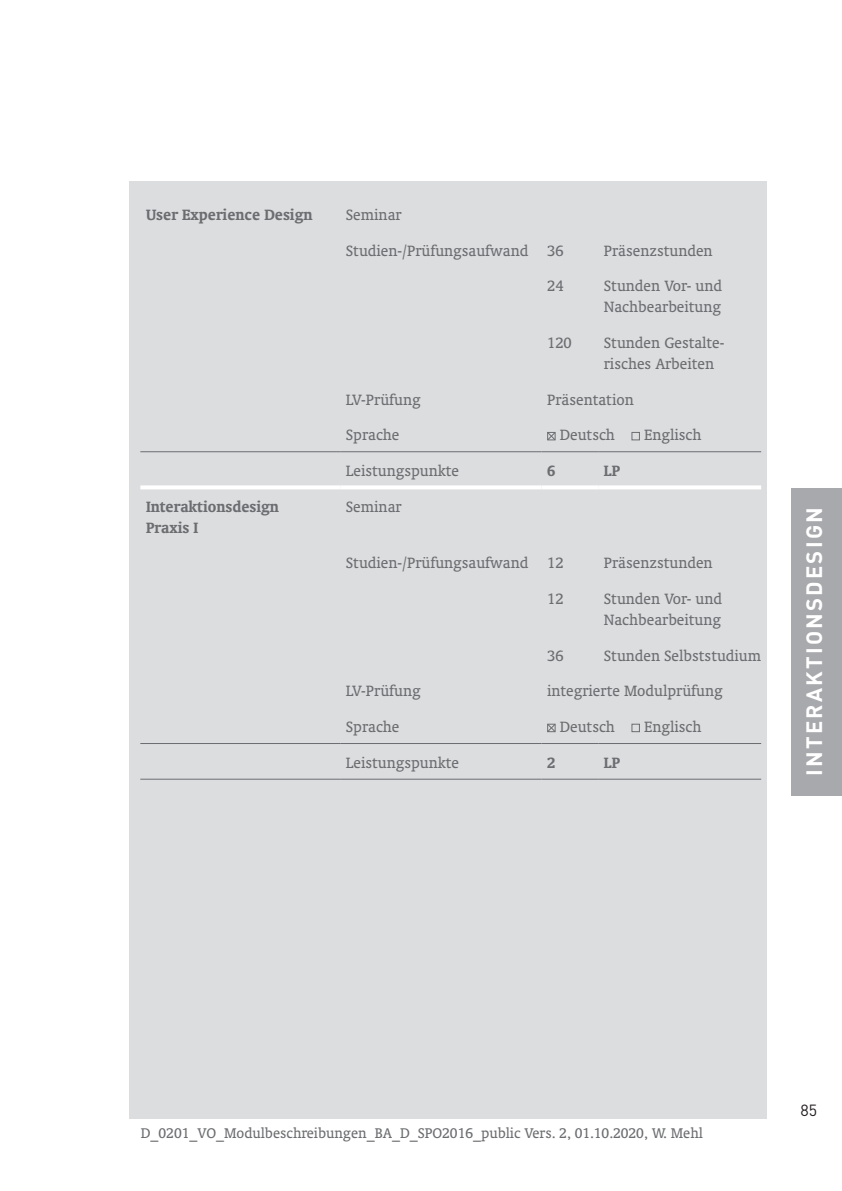
<style>
.page{position:relative;width:842px;height:1191px;background:#fff}
.page>*{position:absolute;margin:0;border:0;box-sizing:border-box;transform-origin:0 0}
.Headline{font:700 22px "DIN";letter-spacing:.1em;color:#fff}
.brotschrift{font:17px/21px "Oranda BT";color:#6c6d70}
.brot_fett{font:700 17px/21px "Oranda BT";color:#6c6d70}
.t1{font:16px "Oranda BT";color:#6c6d70}
.t2{font:16px "DIN";color:#231f20}
</style>
<div class="page">
<div style="left:129px;top:181px;width:638px;height:938px;background:#dcdddf"></div>
<hr style="left:140px;top:451px;width:200px;height:1px;background:#6c6d70">
<hr style="left:340px;top:451px;width:201px;height:1px;background:#6c6d70">
<hr style="left:541px;top:451px;width:57px;height:1px;background:#6c6d70">
<hr style="left:598px;top:451px;width:163px;height:1px;background:#6c6d70">
<hr style="left:140px;top:743px;width:200px;height:1px;background:#6c6d70">
<hr style="left:340px;top:743px;width:201px;height:1px;background:#6c6d70">
<hr style="left:541px;top:743px;width:57px;height:1px;background:#6c6d70">
<hr style="left:598px;top:743px;width:163px;height:1px;background:#6c6d70">
<svg style="left:140px;top:485px;width:200px;height:4px"></svg>
<svg style="left:340px;top:485px;width:201px;height:4px"></svg>
<svg style="left:541px;top:485px;width:57px;height:4px"></svg>
<svg style="left:598px;top:485px;width:163px;height:4px"></svg>
<hr style="left:140px;top:778px;width:200px;height:1px;background:#6c6d70">
<hr style="left:340px;top:778px;width:201px;height:1px;background:#6c6d70">
<hr style="left:541px;top:778px;width:57px;height:1px;background:#6c6d70">
<hr style="left:598px;top:778px;width:163px;height:1px;background:#6c6d70">
<svg style="left:547px;top:432px;width:9px;height:9px"></svg>
<div style="left:631px;top:432px;width:9px;height:8px;border:1px solid #6c6d70"></div>
<svg style="left:547px;top:723px;width:9px;height:10px"></svg>
<div style="left:631px;top:723px;width:9px;height:9px;border:1px solid #6c6d70"></div>
<div style="left:791px;top:488px;width:51px;height:307px;background:#a8a9ad"></div>
<p class="brot_fett" style="left:146px;top:204px;width:168px">User Experience Design</p>
<p class="brotschrift" style="left:346px;top:204px;width:57px">Seminar</p>
<p class="brotschrift" style="left:346px;top:240px;width:184px">Studien-/Prüfungsaufwand</p>
<p class="brotschrift" style="left:547px;top:240px;width:18px">36</p>
<p class="brotschrift" style="left:604px;top:240px;width:110px">Präsenzstunden</p>
<p class="brotschrift" style="left:547px;top:275px;width:18px">24</p>
<p class="brotschrift" style="left:604px;top:275px;width:120px">Stunden Vor- und<br>Nachbearbeitung</p>
<p class="brotschrift" style="left:547px;top:332px;width:26px">120</p>
<p class="brotschrift" style="left:604px;top:332px;width:121px">Stunden Gestalte&shy;risches Arbeiten</p>
<p class="brotschrift" style="left:346px;top:389px;width:76px">LV-Prüfung</p>
<p class="brotschrift" style="left:547px;top:389px;width:88px">Präsentation</p>
<p class="brotschrift" style="left:346px;top:424px;width:55px">Sprache</p>
<p class="brotschrift" style="left:560px;top:424px;width:57px">Deutsch</p>
<p class="brotschrift" style="left:644px;top:424px;width:59px">Englisch</p>
<p class="brotschrift" style="left:346px;top:460px;width:115px">Leistungspunkte</p>
<p class="brot_fett" style="left:547px;top:460px;width:10px">6</p>
<p class="brot_fett" style="left:604px;top:460px;width:18px">LP</p>
<p class="brot_fett" style="left:146px;top:495px;width:135px">Interaktionsdesign<br>Praxis I</p>
<p class="brotschrift" style="left:346px;top:496px;width:57px">Seminar</p>
<p class="brotschrift" style="left:346px;top:552px;width:184px">Studien-/Prüfungsaufwand</p>
<p class="brotschrift" style="left:547px;top:552px;width:18px">12</p>
<p class="brotschrift" style="left:604px;top:552px;width:110px">Präsenzstunden</p>
<p class="brotschrift" style="left:547px;top:588px;width:18px">12</p>
<p class="brotschrift" style="left:604px;top:588px;width:120px">Stunden Vor- und<br>Nachbearbeitung</p>
<p class="brotschrift" style="left:547px;top:645px;width:18px">36</p>
<p class="brotschrift" style="left:604px;top:645px;width:159px">Stunden Selbststudium</p>
<p class="brotschrift" style="left:346px;top:680px;width:76px">LV-Prüfung</p>
<p class="brotschrift" style="left:547px;top:680px;width:177px">integrierte Modulprüfung</p>
<p class="brotschrift" style="left:346px;top:716px;width:55px">Sprache</p>
<p class="brotschrift" style="left:560px;top:716px;width:57px">Deutsch</p>
<p class="brotschrift" style="left:644px;top:716px;width:59px">Englisch</p>
<p class="brotschrift" style="left:346px;top:752px;width:115px">Leistungspunkte</p>
<p class="brot_fett" style="left:547px;top:751px;width:10px">2</p>
<p class="brot_fett" style="left:604px;top:751px;width:18px">LP</p>
<p class="Headline" style="left:800px;top:775px;width:270px;rotate:-90deg">INTERAKTIONSDESIGN</p>
<p class="t1" style="left:141px;top:1124px;width:564px">D_0201_VO_Modulbeschreibungen_BA_D_SPO2016_public Vers. 2, 01.10.2020, W. Mehl</p>
<p class="t2" style="left:800px;top:1100px;width:18px">85</p>
</div>
